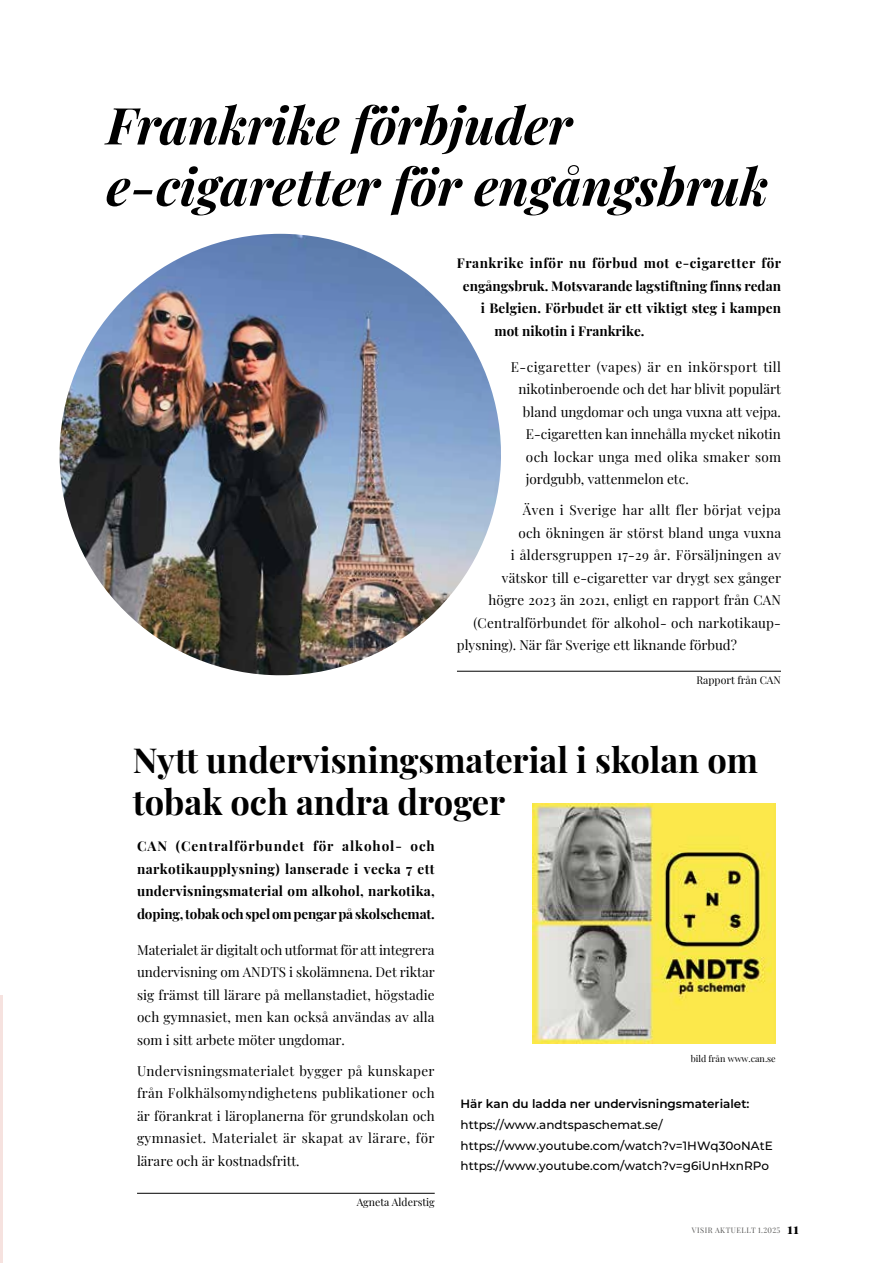
<style>
.page{position:relative;width:893px;height:1263px;background:#fff}
.page>*{position:absolute;margin:0;border:0;box-sizing:border-box;transform-origin:0 0}
.t1{font:italic 700 51px/61.2px "Playfair Display";color:#000}
.t2{font:700 34.5px/41.4px "Playfair Display";color:#000}
.t3{font:13.5px/22.5px "Playfair Display";letter-spacing:.01em;color:#000;text-align:justify}
.t4{font:700 13.5px/22.5px "Playfair Display";color:#000;text-align:justify}
.t5{font:700 13.5px "Playfair Display";letter-spacing:.035em;color:#000}
.t6{font:13.5px "Playfair Display";letter-spacing:.035em;color:#000}
.t7{font:13.5px "Playfair Display";letter-spacing:.03em;color:#000}
.t8{font:500 12px/20.7px "Montserrat";color:#000}
.t9{font:600 12px "Montserrat";color:#000}
.t10{font:10.5px "Playfair Display";color:#000}
.t11{font:9px "Playfair Display";color:#000}
.t12{font:7.5px "Playfair Display";letter-spacing:.07em;color:#575756}
.s1{font-weight:700;font-size:15px;color:#000}
</style>
<div class="page">
<hr style="left:0;top:996px;width:2px;height:267px;background:#f6e2df">
<hr style="left:457px;top:671px;width:324px;height:1px;background:#000">
<img style="left:59px;top:234px;width:447px;height:442px">
<hr style="left:137px;top:1193px;width:298px;height:1px;background:#000">
<img style="left:532px;top:803px;width:244px;height:241px">
<h1 class="t1" style="left:107px;top:90px;width:663px">Frankrike förbjuder e-cigaretter för engångsbruk</h1>
<p class="t5" style="left:457px;top:253px;width:326px">Frankrike inför nu förbud mot e-cigaretter för</p>
<p class="t4" style="left:463px;top:273px;width:319px">engångsbruk. Motsvarande lagstiftning finns redan</p>
<p class="t4" style="left:481px;top:296px;width:302px">i Belgien. Förbudet är ett viktigt steg i kampen</p>
<p class="t4" style="left:494px;top:318px;width:152px">mot nikotin i Frankrike.</p>
<p class="t6" style="left:511px;top:356px;width:272px">E-cigaretter (vapes) är en inkörsport till</p>
<p class="t3" style="left:518px;top:377px;width:264px">nikotinberoende och det har blivit populärt</p>
<p class="t3" style="left:523px;top:399px;width:260px">bland ungdomar och unga vuxna att vejpa.</p>
<p class="t3" style="left:526px;top:422px;width:257px">E-cigaretten kan innehålla mycket nikotin</p>
<p class="t3" style="left:526px;top:444px;width:257px">och lockar unga med olika smaker som</p>
<p class="t3" style="left:526px;top:467px;width:164px">jordgubb, vattenmelon etc.</p>
<p class="t7" style="left:523px;top:500px;width:260px">Även i Sverige har allt fler börjat vejpa</p>
<p class="t3" style="left:518px;top:520px;width:264px">och ökningen är störst bland unga vuxna</p>
<p class="t3" style="left:511px;top:543px;width:272px">i åldersgruppen 17-29 år. Försäljningen av</p>
<p class="t3" style="left:502px;top:565px;width:281px">vätskor till e-cigaretter var drygt sex gånger</p>
<p class="t3" style="left:488px;top:588px;width:294px">högre 2023 än 2021, enligt en rapport från CAN</p>
<p class="t3" style="left:473px;top:610px;width:309px">(Centralförbundet för alkohol- och narkotikaup-</p>
<p class="t3" style="left:457px;top:633px;width:281px">plysning). När får Sverige ett liknande förbud?</p>
<p class="t10" style="left:696px;top:672px;width:86px">Rapport från CAN</p>
<h2 class="t2" style="left:133px;top:737px;width:627px">Nytt undervisningsmaterial i skolan om tobak och andra droger</h2>
<p class="t4" style="left:137px;top:834px;width:299px">CAN (Centralförbundet för alkohol- och narkotikaupplysning) lanserade i vecka 7 ett undervisningsmaterial om alkohol, narkotika, doping, tobak och spel om pengar på skolschemat.</p>
<p class="t3" style="left:137px;top:937px;width:299px">Materialet är digitalt och utformat för att integrera undervisning om ANDTS i skolämnena. Det riktar sig främst till lärare på mellanstadiet, högstadie och gymnasiet, men kan också användas av alla som i sitt arbete möter ungdomar.</p>
<p class="t3" style="left:137px;top:1058px;width:299px">Undervisningsmaterialet bygger på kunskaper från Folkhälsomyndighetens publikationer och är förankrat i läroplanerna för grundskolan och gymnasiet. Materialet är skapat av lärare, för lärare och är kostnadsfritt.</p>
<p class="t10" style="left:357px;top:1194px;width:80px">Agneta Alderstig</p>
<p class="t11" style="left:691px;top:1051px;width:86px">bild från www.can.se</p>
<p class="t9" style="left:461px;top:1095px;width:290px">Här kan du ladda ner undervisningsmaterialet:</p>
<p class="t8" style="left:461px;top:1114px;width:314px">https://www.andtspaschemat.se/ https://www.youtube.com/watch?v=1HWq30oNAtE https://www.youtube.com/watch?v=g6iUnHxnRPo</p>
<p class="t12" style="left:692px;top:1224px;width:108px">VISIR AKTUELLT 1.2025 <span class="s1">11</span></p>
</div>
